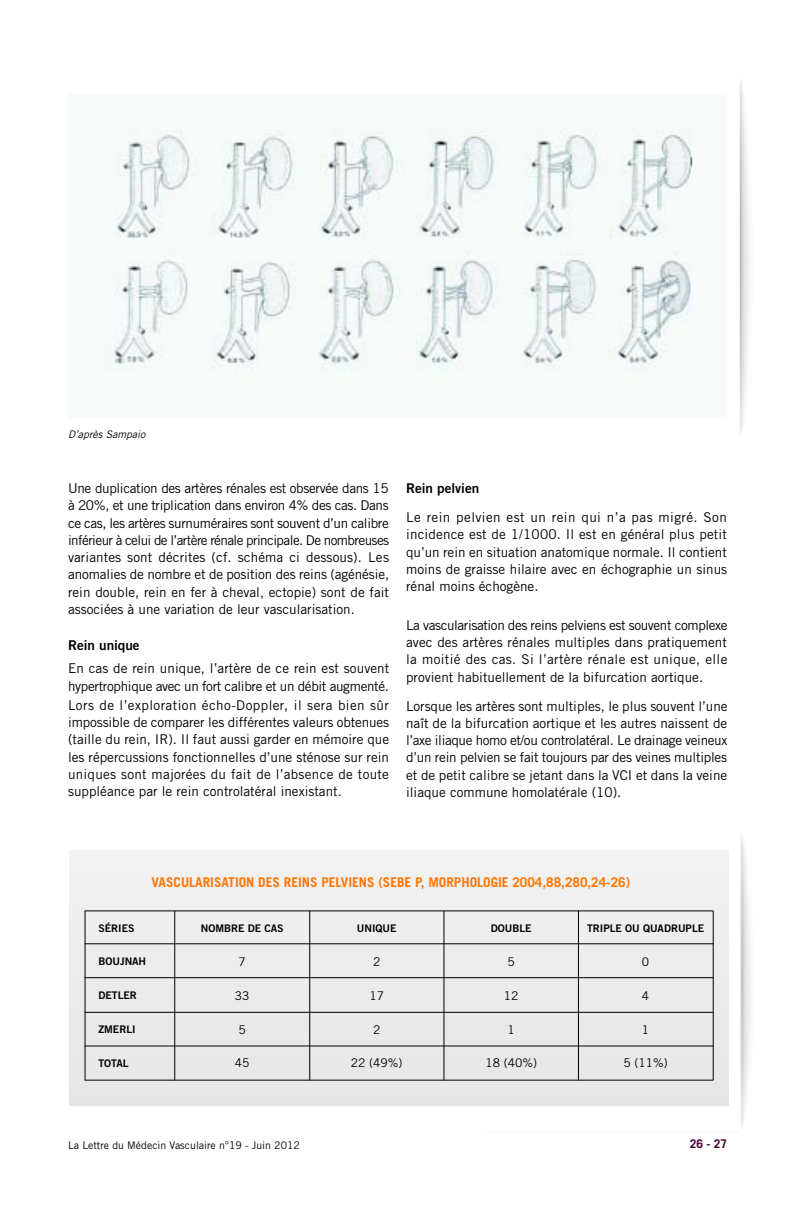
<style>
.page{position:relative;width:808px;height:1212px;background:#fff}
.page>*{position:absolute;margin:0;border:0;box-sizing:border-box;transform-origin:0 0}
.t1{font:13.5px/17.2px "Trade Gothic LT Std";color:#000;text-align:justify}
.t2{font:13.5px/19.4px "Trade Gothic LT Std";letter-spacing:-.025em;color:#000}
.t3{font:700 13.5px "Trade Gothic LT Std";color:#ff7808}
.t4{font:13.5px/29px "Trade Gothic LT Std";letter-spacing:.03em;color:#000}
.t5{font:12px "Trade Gothic LT Std";color:#000}
.t6{font:700 12px "Trade Gothic LT Std";color:#490135}
.t7{font:10.5px "Trade Gothic LT Std Bd 2";color:#000}
.t8{font:10.5px "Trade Gothic LT Std";color:#000}
.t9{font:italic 10.5px "Trade Gothic LT Std";color:#000}
.s1{font-family:"Trade Gothic LT Std Bd 2"}
</style>
<div class="page">
<img style="left:728px;top:836px;width:23px;height:290px">
<img style="left:739px;top:81px;width:11px;height:354px">
<div style="left:69px;top:850px;width:659px;height:23px;background:#f2f2f2"></div>
<div style="left:69px;top:862px;width:659px;height:30px;background:#f1f1f1"></div>
<div style="left:69px;top:880px;width:659px;height:30px;background:#f0f0f0"></div>
<div style="left:69px;top:898px;width:659px;height:30px;background:#efefef"></div>
<div style="left:69px;top:917px;width:659px;height:30px;background:#eee"></div>
<div style="left:69px;top:935px;width:659px;height:30px;background:#ededed"></div>
<div style="left:69px;top:954px;width:659px;height:30px;background:#ececec"></div>
<div style="left:69px;top:972px;width:659px;height:30px;background:#ebebeb"></div>
<div style="left:69px;top:991px;width:659px;height:30px;background:#eaeaea"></div>
<div style="left:69px;top:1009px;width:659px;height:30px;background:#e9e9e9"></div>
<div style="left:69px;top:1028px;width:659px;height:29px;background:#e9e9e9"></div>
<div style="left:69px;top:1046px;width:659px;height:30px;background:#e8e8e8"></div>
<div style="left:69px;top:1064px;width:659px;height:30px;background:#e7e7e7"></div>
<div style="left:69px;top:1083px;width:659px;height:23px;background:#e6e6e6"></div>
<img style="left:111px;top:129px;width:582px;height:242px">
<hr style="left:85px;top:943px;width:628px;height:1px;background:#000">
<hr style="left:85px;top:977px;width:628px;height:1px;background:#000">
<hr style="left:85px;top:1012px;width:628px;height:1px;background:#000">
<hr style="left:85px;top:1045px;width:628px;height:1px;background:#000">
<hr style="left:85px;top:1080px;width:628px;height:1px;background:#000">
<hr style="left:85px;top:910px;width:628px;height:1px;background:#000">
<hr style="left:174px;top:911px;width:1px;height:169px;background:#000">
<hr style="left:85px;top:911px;width:1px;height:169px;background:#000">
<hr style="left:309px;top:911px;width:1px;height:169px;background:#000">
<hr style="left:444px;top:911px;width:1px;height:169px;background:#000">
<hr style="left:578px;top:911px;width:1px;height:169px;background:#000">
<hr style="left:713px;top:911px;width:1px;height:169px;background:#000">
<p class="t9" style="left:68px;top:430px;width:79px">D’après Sampaio</p>
<p class="t1" style="left:68px;top:481px;width:323px">Une duplication des artères rénales est observée dans 15 à 20%, et une triplication dans environ 4% des cas. Dans ce cas, les artères surnuméraires sont souvent d’un calibre inférieur à celui de l’artère rénale principale. De nombreuses variantes sont décrites (cf. schéma ci dessous). Les anomalies de nombre et de position des reins (agénésie, rein double, rein en fer à cheval, ectopie) sont de fait associées à une variation de leur vascularisation.</p>
<p class="t1" style="left:68px;top:635px;width:323px;line-height:23px"><span class="s1">Rein unique<br></span>En cas de rein unique, l’artère de ce rein est souvent</p>
<p class="t2" style="left:68px;top:677px;width:322px">hypertrophique avec un fort calibre et un débit augmenté.<br>Lors de l’exploration écho-Doppler, il sera bien sûr</p>
<p class="t1" style="left:68px;top:715px;width:323px">impossible de comparer les différentes valeurs obtenues (taille du rein, IR). Il faut aussi garder en mémoire que les répercussions fonctionnelles d’une sténose sur rein uniques sont majorées du fait de l’absence de toute suppléance par le rein controlatéral inexistant.</p>
<p class="t4" style="left:406px;top:475px;width:322px"><span class="s1">Rein pelvien<br></span>Le rein pelvien est un rein qui n’a pas migré. Son</p>
<p class="t1" style="left:406px;top:527px;width:323px">incidence est de 1/1000. Il est en général plus petit qu’un rein en situation anatomique normale. Il contient moins de graisse hilaire avec en échographie un sinus rénal moins échogène.</p>
<p class="t1" style="left:406px;top:618px;width:323px">La vascularisation des reins pelviens est souvent complexe avec des artères rénales multiples dans pratiquement la moitié des cas. Si l’artère rénale est unique, elle provient habituellement de la bifurcation aortique.</p>
<p class="t1" style="left:406px;top:698px;width:323px">Lorsque les artères sont multiples, le plus souvent l’une naît de la bifurcation aortique et les autres naissent de l’axe iliaque homo et/ou controlatéral. Le drainage veineux d’un rein pelvien se fait toujours par des veines multiples et de petit calibre se jetant dans la VCI et dans la veine iliaque commune homolatérale (10).</p>
<p class="t3" style="left:151px;top:877px;width:480px">VASCULARISATION DES REINS PELVIENS (SEBE P, MORPHOLOGIE 2004,88,280,24-26)</p>
<p class="t7" style="left:98px;top:924px;width:38px">SÉRIES</p>
<p class="t7" style="left:201px;top:924px;width:84px">NOMBRE DE CAS</p>
<p class="t7" style="left:357px;top:924px;width:41px">UNIQUE</p>
<p class="t7" style="left:491px;top:924px;width:42px">DOUBLE</p>
<p class="t7" style="left:587px;top:924px;width:119px">TRIPLE OU QUADRUPLE</p>
<p class="t7" style="left:98px;top:958px;width:49px">BOUJNAH</p>
<p class="t5" style="left:239px;top:957px;width:9px">7</p>
<p class="t5" style="left:373px;top:957px;width:9px">2</p>
<p class="t5" style="left:507px;top:957px;width:9px">5</p>
<p class="t5" style="left:642px;top:957px;width:9px">0</p>
<p class="t7" style="left:98px;top:992px;width:40px">DETLER</p>
<p class="t5" style="left:235px;top:991px;width:16px">33</p>
<p class="t5" style="left:369px;top:991px;width:16px">17</p>
<p class="t5" style="left:504px;top:991px;width:16px">12</p>
<p class="t5" style="left:642px;top:991px;width:9px">4</p>
<p class="t7" style="left:98px;top:1025px;width:39px">ZMERLI</p>
<p class="t5" style="left:239px;top:1025px;width:9px">5</p>
<p class="t5" style="left:373px;top:1025px;width:9px">2</p>
<p class="t5" style="left:507px;top:1025px;width:9px">1</p>
<p class="t5" style="left:642px;top:1025px;width:9px">1</p>
<p class="t7" style="left:98px;top:1059px;width:32px">TOTAL</p>
<p class="t5" style="left:235px;top:1059px;width:16px">45</p>
<p class="t5" style="left:351px;top:1059px;width:53px">22 (49%)</p>
<p class="t5" style="left:485px;top:1059px;width:53px">18 (40%)</p>
<p class="t5" style="left:623px;top:1059px;width:46px">5 (11%)</p>
<p class="t8" style="left:68px;top:1141px;width:233px">La Lettre du Médecin Vasculaire n°19 - Juin 2012</p>
<p class="t6" style="left:690px;top:1140px;width:39px">26 - 27</p>
</div>
